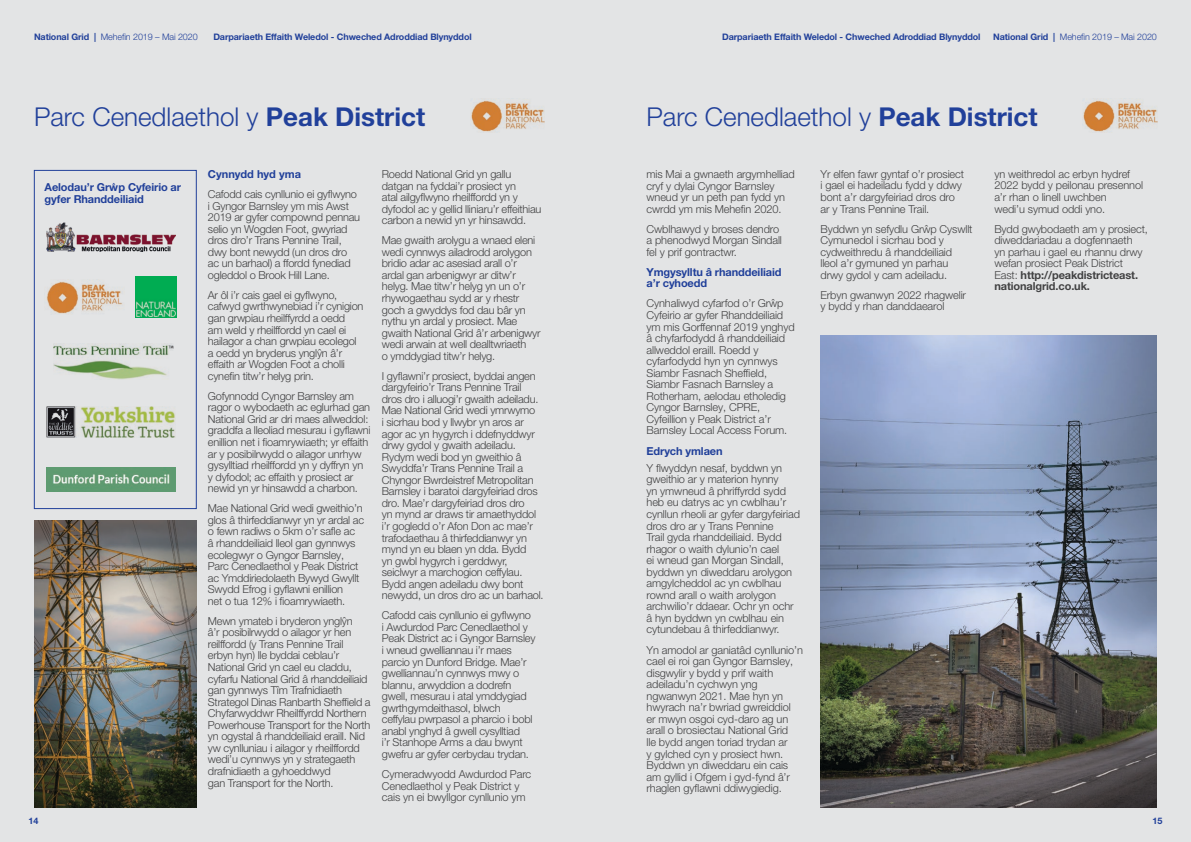
<style>
.page{position:relative;width:1191px;height:842px;background:#fff}
.page>*{position:absolute;margin:0;border:0;box-sizing:border-box;transform-origin:0 0}
.t1{font:300 26px "Helvetica Neue LT Pro";color:#21409a}
.t2{font:300 11px/11.5px "Helvetica Neue LT Pro";letter-spacing:-.02em;color:#414142}
.t3{font:700 11px/11.5px "Helvetica Neue LT Pro";letter-spacing:-.01em;color:#21409a}
.t4{font:700 11px/12.2px "Helvetica Neue LT Std";letter-spacing:-.01em;color:#21409a}
.t5{font:700 9px "Helvetica Neue LT Pro";letter-spacing:-.01em;color:#21409a}
.t6{font:300 9px "Helvetica Neue LT Pro";letter-spacing:-.01em;color:#21409a}
.s1{font-weight:700}
</style>
<div class="page">
<div style="left:595px;top:0;width:596px;height:842px;background:#e3e4e5"></div>
<div style="left:0;top:0;width:595px;height:842px;background:#e3e4e5"></div>
<img style="left:820px;top:335px;width:337px;height:473px">
<img style="left:1083px;top:100px;width:74px;height:32px">
<div style="left:34px;top:170px;width:163px;height:339px;border:1px solid #21409a"></div>
<img style="left:54px;top:344px;width:119px;height:35px">
<img style="left:46px;top:223px;width:129px;height:29px">
<img style="left:46px;top:406px;width:129px;height:32px">
<img style="left:46px;top:467px;width:129px;height:24px">
<img style="left:136px;top:277px;width:41px;height:41px">
<img style="left:46px;top:281px;width:77px;height:33px">
<img style="left:471px;top:100px;width:73px;height:32px">
<img style="left:34px;top:520px;width:163px;height:288px">
<p class="t6" style="left:34px;top:32px;width:165px"><span class="s1">National Grid |</span> Mehefin 2019 – Mai 2020</p>
<p class="t5" style="left:213px;top:32px;width:260px">Darpariaeth Effaith Weledol - Chweched Adroddiad Blynyddol</p>
<p class="t5" style="left:722px;top:32px;width:260px">Darpariaeth Effaith Weledol - Chweched Adroddiad Blynyddol</p>
<p class="t6" style="left:993px;top:32px;width:165px"><span class="s1">National Grid |</span> Mehefin 2019 – Mai 2020</p>
<h1 class="t1" style="left:34px;top:101px;width:393px">Parc Cenedlaethol y <span class="s1">Peak District</span></h1>
<p class="t4" style="left:45px;top:181px;width:138px">Aelodau’r Grw<sup>^</sup> p Cyfeirio ar gyfer Rhanddeiliaid</p>
<p class="t3" style="left:208px;top:168px;width:95px">Cynnydd hyd yma</p>
<p class="t2" style="left:208px;top:188px;width:154px">Cafodd cais cynllunio ei gyflwyno i Gyngor Barnsley ym mis Awst<br>2019 ar gyfer compownd pennau selio yn Wogden Foot, gwyriad dros dro’r Trans Pennine Trail, dwy bont newydd (un dros dro ac un barhaol) a ffordd fynediad ogleddol o Brook Hill Lane.</p>
<p class="t2" style="left:208px;top:289px;width:157px">Ar ôl i’r cais gael ei gyflwyno, cafwyd gwrthwynebiad i’r cynigion gan grwpiau rheilffyrdd a oedd<br>am weld y rheilffordd yn cael ei hailagor a chan grwpiau ecolegol a oedd yn bryderus ynglŷn â’r effaith ar Wogden Foot a cholli cynefin titw’r helyg prin.</p>
<p class="t2" style="left:208px;top:390px;width:164px">Gofynnodd Cyngor Barnsley am ragor o wybodaeth ac eglurhad gan National Grid ar dri maes allweddol: graddfa a lleoliad mesurau i gyflawni enillion net i fioamrywiaeth; yr effaith ar y posibilrwydd o ailagor unrhyw gysylltiad rheilffordd yn y dyffryn yn y dyfodol; ac effaith y prosiect ar newid yn yr hinsawdd a charbon.</p>
<p class="t2" style="left:208px;top:502px;width:158px">Mae National Grid wedi gweithio’n glos â thirfeddianwyr yn yr ardal ac o fewn radiws o 5km o’r safle ac<br>â rhanddeiliaid lleol gan gynnwys ecolegwyr o Gyngor Barnsley,<br>Parc Cenedlaethol y Peak District ac Ymddiriedolaeth Bywyd Gwyllt<br>Swydd Efrog i gyflawni enillion<br>net o tua 12% i fioamrywiaeth.</p>
<p class="t2" style="left:208px;top:615px;width:164px">Mewn ymateb i bryderon ynglŷn<br>â’r posibilrwydd o ailagor yr hen reilffordd (y Trans Pennine Trail erbyn hyn) lle byddai ceblau’r National Grid yn cael eu claddu, cyfarfu National Grid â rhanddeiliaid gan gynnwys Tîm Trafnidiaeth Strategol Dinas Ranbarth Sheffield a Chyfarwyddwr Rheilffyrdd Northern Powerhouse Transport for the North yn ogystal â rhanddeiliaid eraill. Nid yw cynlluniau i ailagor y rheilffordd wedi’u cynnwys yn y strategaeth drafnidiaeth a gyhoeddwyd<br>gan Transport for the North.</p>
<p class="t2" style="left:382px;top:168px;width:161px">Roedd National Grid yn gallu datgan na fyddai’r prosiect yn<br>atal ailgyflwyno rheilffordd yn y dyfodol ac y gellid lliniaru’r effeithiau carbon a newid yn yr hinsawdd.</p>
<p class="t2" style="left:382px;top:234px;width:160px">Mae gwaith arolygu a wnaed eleni wedi cynnwys ailadrodd arolygon bridio adar ac asesiad arall o’r ardal gan arbenigwyr ar ditw’r helyg. Mae titw’r helyg yn un o’r rhywogaethau sydd ar y rhestr goch a gwyddys fod dau bâr yn nythu yn ardal y prosiect. Mae gwaith National Grid â’r arbenigwyr wedi arwain at well dealltwriaeth<br>o ymddygiad titw’r helyg.</p>
<p class="t2" style="left:382px;top:370px;width:163px">I gyflawni’r prosiect, byddai angen dargyfeirio’r Trans Pennine Trail dros dro i alluogi’r gwaith adeiladu.<br>Mae National Grid wedi ymrwymo<br>i sicrhau bod y llwybr yn aros ar agor ac yn hygyrch i ddefnyddwyr drwy gydol y gwaith adeiladu.<br>Rydym wedi bod yn gweithio â<br>Swyddfa’r Trans Pennine Trail a<br>Chyngor Bwrdeistref Metropolitan<br>Barnsley i baratoi dargyfeiriad dros dro. Mae’r dargyfeiriad dros dro<br>yn mynd ar draws tir amaethyddol i’r gogledd o’r Afon Don ac mae’r trafodaethau â thirfeddianwyr yn mynd yn eu blaen yn dda. Bydd<br>yn gwbl hygyrch i gerddwyr, seiclwyr a marchogion ceffylau.<br>Bydd angen adeiladu dwy bont newydd, un dros dro ac un barhaol.</p>
<p class="t2" style="left:382px;top:609px;width:155px">Cafodd cais cynllunio ei gyflwyno i Awdurdod Parc Cenedlaethol y<br>Peak District ac i Gyngor Barnsley i wneud gwelliannau i’r maes parcio yn Dunford Bridge. Mae’r gwelliannau’n cynnwys mwy o blannu, arwyddion a dodrefn gwell, mesurau i atal ymddygiad gwrthgymdeithasol, blwch ceffylau pwrpasol a pharcio i bobl anabl ynghyd â gwell cysylltiad<br>i’r Stanhope Arms a dau bwynt gwefru ar gyfer cerbydau trydan.</p>
<p class="t2" style="left:382px;top:768px;width:151px">Cymeradwyodd Awdurdod Parc<br>Cenedlaethol y Peak District y cais yn ei bwyllgor cynllunio ym</p>
<h1 class="t1" style="left:646px;top:101px;width:393px">Parc Cenedlaethol y <span class="s1">Peak District</span></h1>
<p class="t2" style="left:646px;top:168px;width:150px">mis Mai a gwnaeth argymhelliad cryf y dylai Cyngor Barnsley wneud yr un peth pan fydd yn cwrdd ym mis Mehefin 2020.</p>
<p class="t2" style="left:646px;top:223px;width:137px">Cwblhawyd y broses dendro a phenodwyd Morgan Sindall fel y prif gontractwr.</p>
<p class="t3" style="left:646px;top:266px;width:136px">Ymgysylltu â rhanddeiliaid a’r cyhoedd</p>
<p class="t2" style="left:646px;top:298px;width:150px">Cynhaliwyd cyfarfod o’r Grŵp<br>Cyfeirio ar gyfer Rhanddeiliaid ym mis Gorffennaf 2019 ynghyd â chyfarfodydd â rhanddeiliaid allweddol eraill. Roedd y cyfarfodydd hyn yn cynnwys<br>Siambr Fasnach Sheffield,<br>Siambr Fasnach Barnsley a<br>Rotherham, aelodau etholedig<br>Cyngor Barnsley, CPRE,<br>Cyfeillion y Peak District a’r<br>Barnsley Local Access Forum.</p>
<p class="t3" style="left:646px;top:445px;width:78px">Edrych ymlaen</p>
<p class="t2" style="left:646px;top:462px;width:155px">Y flwyddyn nesaf, byddwn yn gweithio ar y materion hynny<br>yn ymwneud â phriffyrdd sydd heb eu datrys ac yn cwblhau’r cynllun rheoli ar gyfer dargyfeiriad dros dro ar y Trans Pennine<br>Trail gyda rhanddeiliaid. Bydd rhagor o waith dylunio’n cael<br>ei wneud gan Morgan Sindall, byddwn yn diweddaru arolygon amgylcheddol ac yn cwblhau rownd arall o waith arolygon archwilio’r ddaear. Ochr yn ochr â hyn byddwn yn cwblhau ein cytundebau â thirfeddianwyr.</p>
<p class="t2" style="left:646px;top:644px;width:158px">Yn amodol ar ganiatâd cynllunio’n cael ei roi gan Gyngor Barnsley, disgwylir y bydd y prif waith adeiladu’n cychwyn yng ngwanwyn 2021. Mae hyn yn hwyrach na’r bwriad gwreiddiol<br>er mwyn osgoi cyd-daro ag un arall o brosiectau National Grid<br>lle bydd angen toriad trydan ar<br>y gylched cyn y prosiect hwn.<br>Byddwn yn diweddaru ein cais am gyllid i Ofgem i gyd-fynd â’r rhaglen gyflawni ddiwygiedig.</p>
<p class="t2" style="left:820px;top:168px;width:145px">Yr elfen fawr gyntaf o’r prosiect i gael ei hadeiladu fydd y ddwy bont a’r dargyfeiriad dros dro ar y Trans Pennine Trail.</p>
<p class="t2" style="left:820px;top:223px;width:154px">Byddwn yn sefydlu Grŵp Cyswllt<br>Cymunedol i sicrhau bod y cydweithredu â rhanddeiliaid<br>lleol a’r gymuned yn parhau drwy gydol y cam adeiladu.</p>
<p class="t2" style="left:820px;top:289px;width:147px">Erbyn gwanwyn 2022 rhagwelir y bydd y rhan danddaearol</p>
<p class="t2" style="left:994px;top:168px;width:150px">yn weithredol ac erbyn hydref<br>2022 bydd y peilonau presennol a’r rhan o linell uwchben<br>wedi’u symud oddi yno.</p>
<p class="t2" style="left:994px;top:223px;width:155px">Bydd gwybodaeth am y prosiect, diweddariadau a dogfennaeth<br>yn parhau i gael eu rhannu drwy wefan prosiect Peak District<br>East: <span class="s1">http://peakdistricteast. nationalgrid.co.uk.</span></p>
<p class="t5" style="left:28px;top:815px;width:12px">14</p>
<p class="t5" style="left:1152px;top:815px;width:12px">15</p>
</div>
